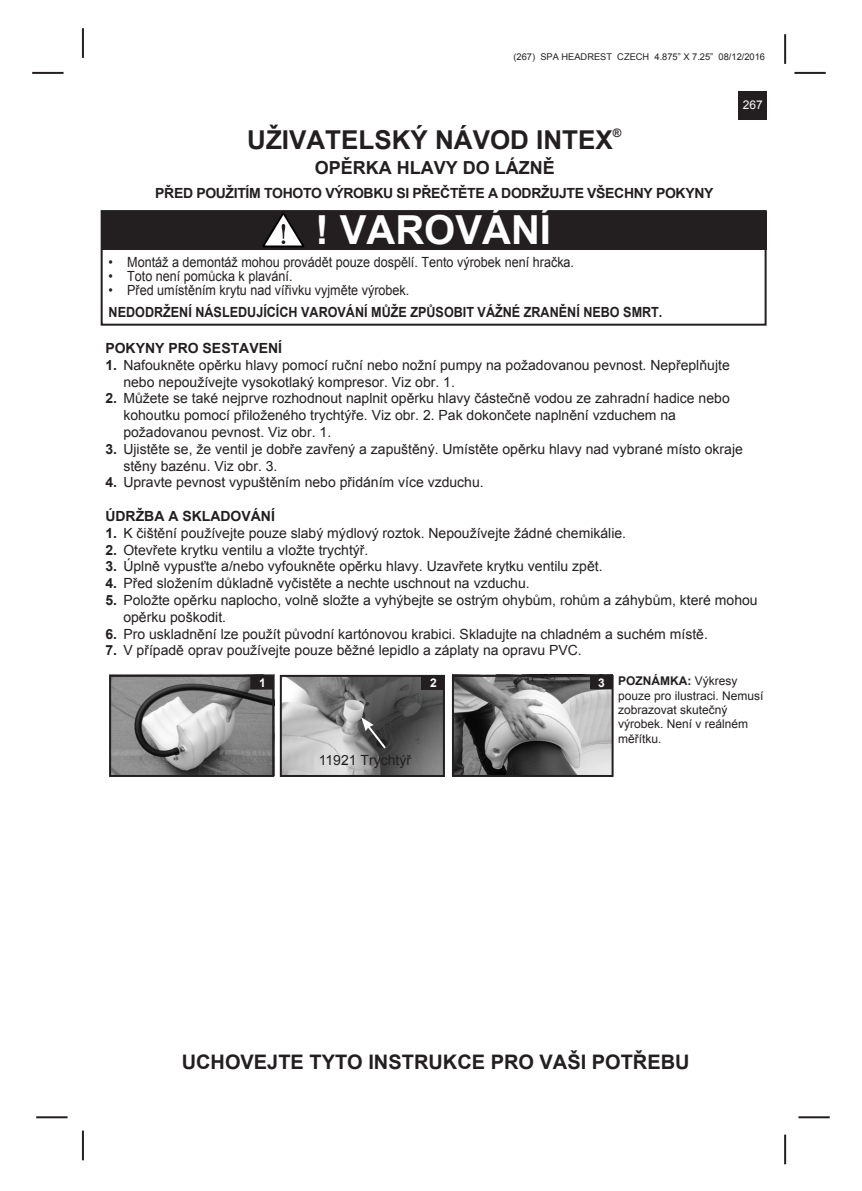
<style>
.page{position:relative;width:862px;height:1191px;background:#fff}
.page>*{position:absolute;margin:0;border:0;box-sizing:border-box;transform-origin:0 0}
.t1{font:700 40px "Arial";color:#fff}
.t2{font:700 26px "Arial";color:#231f20}
.t3{font:700 20px "Arial";color:#231f20}
.t4{font:700 18px "Arial";color:#231f20}
.t5{font:14px/16.8px "Arial";color:#231f20}
.t6{font:14px "Arial";color:#231f20;scale:.9 1}
.t7{font:700 14px "Arial";color:#231f20;scale:.9 1}
.t8{font:700 14px "Arial";letter-spacing:-.025em;color:#231f20}
.t9{font:700 14px "Arial";color:#231f20}
.t10{font:12px/14.4px "Arial";color:#231f20}
.t11{font:12px "Arial";color:#fff}
.t12{font:700 12px "Arial";color:#fff}
.t13{font:700 11.6px "Arial";color:#231f20}
.t14{font:9.2px "Arial";color:#231f20}
.s1{font-weight:700}
</style>
<div class="page">
<hr style="left:32px;top:72px;width:32px;height:2px;background:#231f20">
<hr style="left:36px;top:1116px;width:32px;height:2px;background:#231f20">
<hr style="left:794px;top:72px;width:32px;height:2px;background:#231f20">
<hr style="left:798px;top:1116px;width:32px;height:2px;background:#231f20">
<hr style="left:82px;top:28px;width:2px;height:30px;background:#231f20">
<hr style="left:784px;top:34px;width:2px;height:30px;background:#231f20">
<hr style="left:82px;top:1130px;width:2px;height:30px;background:#231f20">
<hr style="left:784px;top:1134px;width:2px;height:30px;background:#231f20">
<div style="left:738px;top:91px;width:29px;height:29px;background:#231f20"></div>
<img style="left:283px;top:678px;width:159px;height:96px">
<svg style="left:361px;top:717px;width:27px;height:33px"></svg>
<div style="left:280px;top:675px;width:165px;height:102px;border:2px solid #231f20"></div>
<div style="left:421px;top:676px;width:22px;height:13px;background:#231f20"></div>
<div style="left:421px;top:676px;width:23px;height:13px;border:1px solid #231f20"></div>
<img style="left:112px;top:678px;width:159px;height:96px">
<div style="left:109px;top:675px;width:165px;height:102px;border:2px solid #231f20"></div>
<div style="left:251px;top:676px;width:22px;height:13px;background:#231f20"></div>
<div style="left:250px;top:675px;width:23px;height:14px;border:1px solid #231f20"></div>
<img style="left:455px;top:678px;width:155px;height:96px">
<div style="left:452px;top:675px;width:161px;height:102px;border:2px solid #231f20"></div>
<div style="left:591px;top:676px;width:21px;height:13px;background:#231f20"></div>
<div style="left:590px;top:675px;width:22px;height:14px;border:1px solid #231f20"></div>
<div style="left:102px;top:211px;width:665px;height:38px;background:#231f20"></div>
<div style="left:101px;top:210px;width:665px;height:116px;border:2px solid #231f20"></div>
<svg style="left:262px;top:212px;width:42px;height:35px"></svg>
<p class="t14" style="left:513px;top:51px;width:253px">(267) SPA HEADREST CZECH 4.875” X 7.25” 08/12/2016</p>
<p class="t2" style="left:247px;top:123px;width:367px">UŽIVATELSKÝ NÁVOD INTEX</p>
<p class="t13" style="left:613px;top:126px;width:10px">®</p>
<p class="t4" style="left:315px;top:156px;width:242px">OPĚRKA HLAVY DO LÁZNĚ</p>
<p class="t8" style="left:155px;top:184px;width:559px">PŘED POUŽITÍM TOHOTO VÝROBKU SI PŘEČTĚTE A DODRŽUJTE VŠECHNY POKYNY</p>
<p class="t1" style="left:315px;top:203px;width:237px">! VAROVÁNÍ</p>
<p class="t6" style="left:109px;top:252px;width:519px">• Montáž a demontáž mohou provádět pouze dospělí. Tento výrobek není hračka.</p>
<p class="t6" style="left:109px;top:266px;width:206px">• Toto není pomůcka k plavání.</p>
<p class="t6" style="left:109px;top:280px;width:336px">• Před umístěním krytu nad vířivku vyjměte výrobek.</p>
<p class="t7" style="left:109px;top:302px;width:617px">NEDODRŽENÍ NÁSLEDUJÍCÍCH VAROVÁNÍ MŮŽE ZPŮSOBIT VÁŽNÉ ZRANĚNÍ NEBO SMRT.</p>
<p class="t11" style="left:742px;top:97px;width:22px">267</p>
<p class="t9" style="left:105px;top:339px;width:178px">POKYNY PRO SESTAVENÍ</p>
<p class="t5" style="left:123px;top:356px;width:608px;text-indent:-18px"><span class="s1">1.</span> Nafoukněte opěrku hlavy pomocí ruční nebo nožní pumpy na požadovanou pevnost. Nepřeplňujte nebo nepoužívejte vysokotlaký kompresor. Viz obr. 1.</p>
<p class="t5" style="left:123px;top:390px;width:608px;text-indent:-18px"><span class="s1">2.</span> Můžete se také nejprve rozhodnout naplnit opěrku hlavy částečně vodou ze zahradní hadice nebo kohoutku pomocí přiloženého trychtýře. Viz obr. 2. Pak dokončete naplnění vzduchem na požadovanou pevnost. Viz obr. 1.</p>
<p class="t5" style="left:123px;top:440px;width:621px;text-indent:-18px"><span class="s1">3.</span> Ujistěte se, že ventil je dobře zavřený a zapuštěný. Umístěte opěrku hlavy nad vybrané místo okraje stěny bazénu. Viz obr. 3.</p>
<p class="t5" style="left:105px;top:474px;width:380px"><span class="s1">4.</span> Upravte pevnost vypuštěním nebo přidáním více vzduchu.</p>
<p class="t9" style="left:105px;top:507px;width:171px">ÚDRŽBA A SKLADOVÁNÍ</p>
<p class="t5" style="left:105px;top:524px;width:522px"><span class="s1">1.</span> K čištění používejte pouze slabý mýdlový roztok. Nepoužívejte žádné chemikálie.</p>
<p class="t5" style="left:105px;top:541px;width:265px"><span class="s1">2.</span> Otevřete krytku ventilu a vložte trychtýř.</p>
<p class="t5" style="left:105px;top:558px;width:499px"><span class="s1">3.</span> Úplně vypusťte a/nebo vyfoukněte opěrku hlavy. Uzavřete krytku ventilu zpět.</p>
<p class="t5" style="left:105px;top:575px;width:426px"><span class="s1">4.</span> Před složením důkladně vyčistěte a nechte uschnout na vzduchu.</p>
<p class="t5" style="left:123px;top:592px;width:636px;text-indent:-18px"><span class="s1">5.</span> Položte opěrku naplocho, volně složte a vyhýbejte se ostrým ohybům, rohům a záhybům, které mohou opěrku poškodit.</p>
<p class="t5" style="left:105px;top:625px;width:604px"><span class="s1">6.</span> Pro uskladnění lze použít původní kartónovou krabici. Skladujte na chladném a suchém místě.</p>
<p class="t5" style="left:105px;top:642px;width:478px"><span class="s1">7.</span> V případě oprav používejte pouze běžné lepidlo a záplaty na opravu PVC.</p>
<p class="t12" style="left:259px;top:674px;width:8px">1</p>
<p class="t12" style="left:598px;top:675px;width:8px">3</p>
<p class="t10" style="left:618px;top:674px;width:147px"><span class="s1">POZNÁMKA:</span> Výkresy pouze pro ilustraci. Nemusí zobrazovat skutečný výrobek. Není v reálném měřítku.</p>
<p class="t12" style="left:430px;top:675px;width:8px">2</p>
<p class="t5" style="left:319px;top:752px;width:94px">11921 Trychtýř</p>
<p class="t3" style="left:182px;top:1048px;width:509px">UCHOVEJTE TYTO INSTRUKCE PRO VAŠI POTŘEBU</p>
</div>
